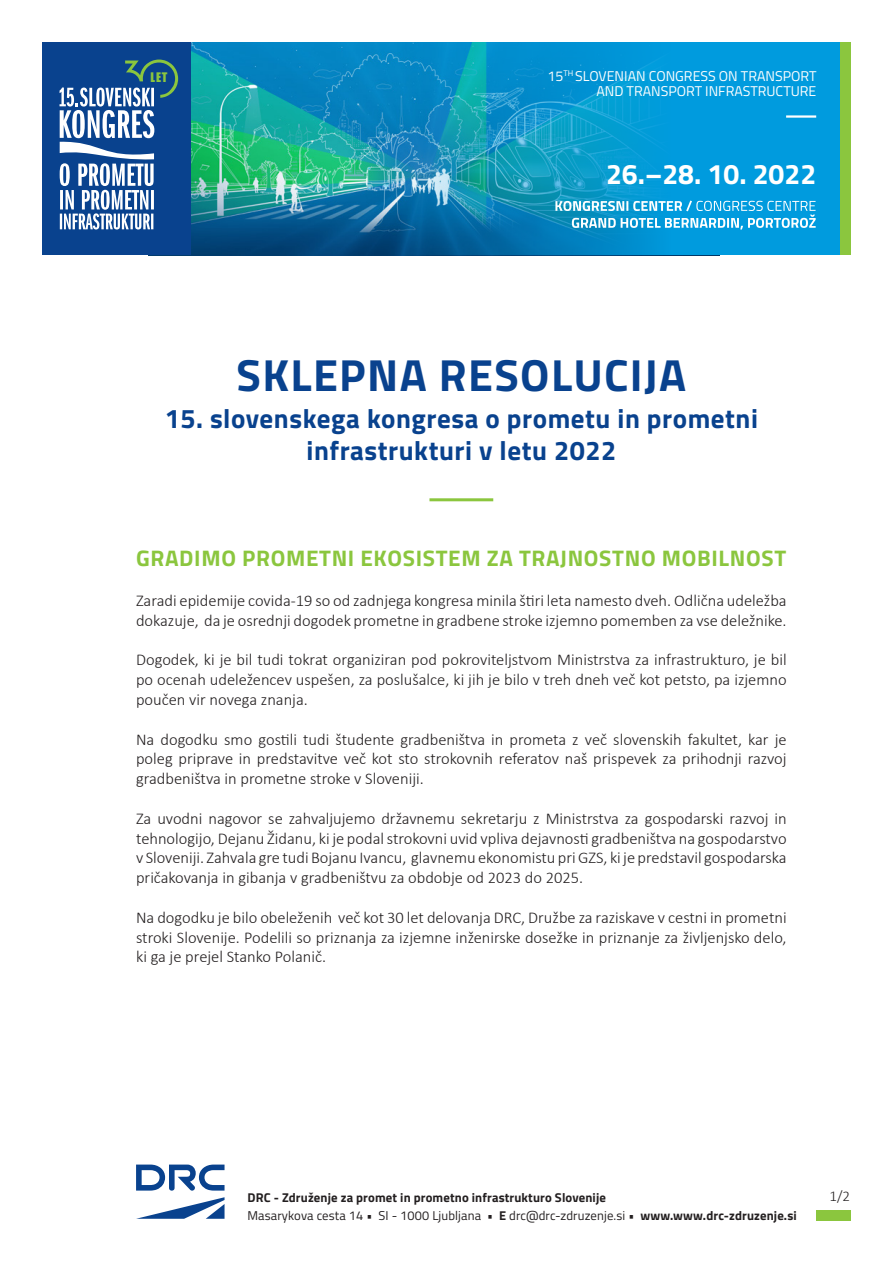
<style>
.page{position:relative;width:893px;height:1263px;background:#fff}
.page>*{position:absolute;margin:0;border:0;box-sizing:border-box;transform-origin:0 0}
.t1{font:700 45px "Titillium Web";letter-spacing:.03em;color:#09428e}
.osnovni_tekst{font:700 28.35px "Titillium Web";color:#fff}
.t2{font:700 27px/32.4px "Titillium Web";letter-spacing:.02em;color:#09428e;text-align:center}
.t3{font:700 22.5px "Titillium Web";letter-spacing:.03em;color:#8bc63e}
.t4{font:300 16.5px/19.8px "Calibri";color:#231f20;text-align:justify}
.t5{font:300 15px "Calibri";color:#231f20}
.osnovni_tekst-2{font:14.1px "Titillium Web";color:#fff}
.osnovni_tekst-3{font:12.75px "Titillium Web";letter-spacing:.01em;color:#231f20}
.osnovni_tekst-4{font:700 12.75px "Titillium Web";letter-spacing:.01em;color:#231f20}
.osnovni_tekst-5{font:12.15px "Impact";color:#8bc63e}
.s1{font-weight:700}
</style>
<div class="page">
<div style="left:816px;top:1210px;width:34px;height:10px;background:#8bc63e"></div>
<img style="left:191px;top:43px;width:187px;height:212px">
<div style="left:43px;top:43px;width:148px;height:212px;background:#09428e"></div>
<svg style="left:60px;top:60px;width:118px;height:169px"></svg>
<svg style="left:378px;top:43px;width:462px;height:212px;background:#0a93cb"></svg>
<div style="left:840px;top:43px;width:10px;height:212px;background:#8bc63e"></div>
<svg style="left:136px;top:1164px;width:89px;height:26px"></svg>
<svg style="left:136px;top:1197px;width:89px;height:22px"></svg>
<svg style="left:555px;top:201px;width:261px;height:28px;background:#4db5e1"></svg>
<hr style="left:786px;top:115px;width:30px;height:3px;background:#fff">
<hr style="left:429px;top:498px;width:64px;height:3px;background:#8bc63e">
<p class="osnovni_tekst-5" style="left:150px;top:68px;width:18px">LET</p>
<p class="osnovni_tekst-2" style="left:548px;top:65px;width:270px">15<sup>TH</sup> SLOVENIAN CONGRESS ON TRANSPORT</p>
<p class="osnovni_tekst-2" style="left:596px;top:81px;width:222px">AND TRANSPORT INFRASTRUCTURE</p>
<p class="osnovni_tekst" style="left:606px;top:152px;width:212px">26.–28. 10. 2022</p>
<p class="t1" style="left:237px;top:341px;width:451px">SKLEPNA RESOLUCIJA</p>
<p class="t2" style="left:165px;top:401px;width:595px">15. slovenskega kongresa o prometu in prometni infrastrukturi v letu 2022</p>
<p class="t3" style="left:136px;top:541px;width:651px">GRADIMO PROMETNI EKOSISTEM ZA TRAJNOSTNO MOBILNOST</p>
<p class="t4" style="left:136px;top:590px;width:652px">Zaradi epidemije covida-19 so od zadnjega kongresa minila štiri leta namesto dveh. Odlična udeležba dokazuje, da je osrednji dogodek prometne in gradbene stroke izjemno pomemben za vse deležnike.</p>
<p class="t4" style="left:136px;top:650px;width:652px">Dogodek, ki je bil tudi tokrat organiziran pod pokroviteljstvom Ministrstva za infrastrukturo, je bil po ocenah udeležencev uspešen, za poslušalce, ki jih je bilo v treh dneh več kot petsto, pa izjemno poučen vir novega znanja.</p>
<p class="t4" style="left:136px;top:729px;width:652px">Na dogodku smo gostili tudi študente gradbeništva in prometa z več slovenskih fakultet, kar je poleg priprave in predstavitve več kot sto strokovnih referatov naš prispevek za prihodnji razvoj gradbeništva in prometne stroke v Sloveniji.</p>
<p class="t4" style="left:136px;top:808px;width:652px">Za uvodni nagovor se zahvaljujemo državnemu sekretarju z Ministrstva za gospodarski razvoj in tehnologijo, Dejanu Židanu, ki je podal strokovni uvid vpliva dejavnosti gradbeništva na gospodarstvo v Sloveniji. Zahvala gre tudi Bojanu Ivancu, glavnemu ekonomistu pri GZS, ki je predstavil gospodarska pričakovanja in gibanja v gradbeništvu za obdobje od 2023 do 2025.</p>
<p class="t4" style="left:136px;top:907px;width:652px">Na dogodku je bilo obeleženih več kot 30 let delovanja DRC, Družbe za raziskave v cestni in prometni stroki Slovenije. Podelili so priznanja za izjemne inženirske dosežke in priznanje za življenjsko delo, ki ga je prejel Stanko Polanič.</p>
<p class="osnovni_tekst-4" style="left:247px;top:1188px;width:360px">DRC - Združenje za promet in prometno infrastrukturo Slovenije</p>
<p class="osnovni_tekst-3" style="left:247px;top:1206px;width:551px">Masarykova cesta 14 • SI - 1000 Ljubljana • <span class="s1">E</span> drc@drc-zdruzenje.si • <span class="s1">www.www.drc-zdruzenje.si</span></p>
<p class="t5" style="left:829px;top:1187px;width:22px">1/2</p>
</div>
